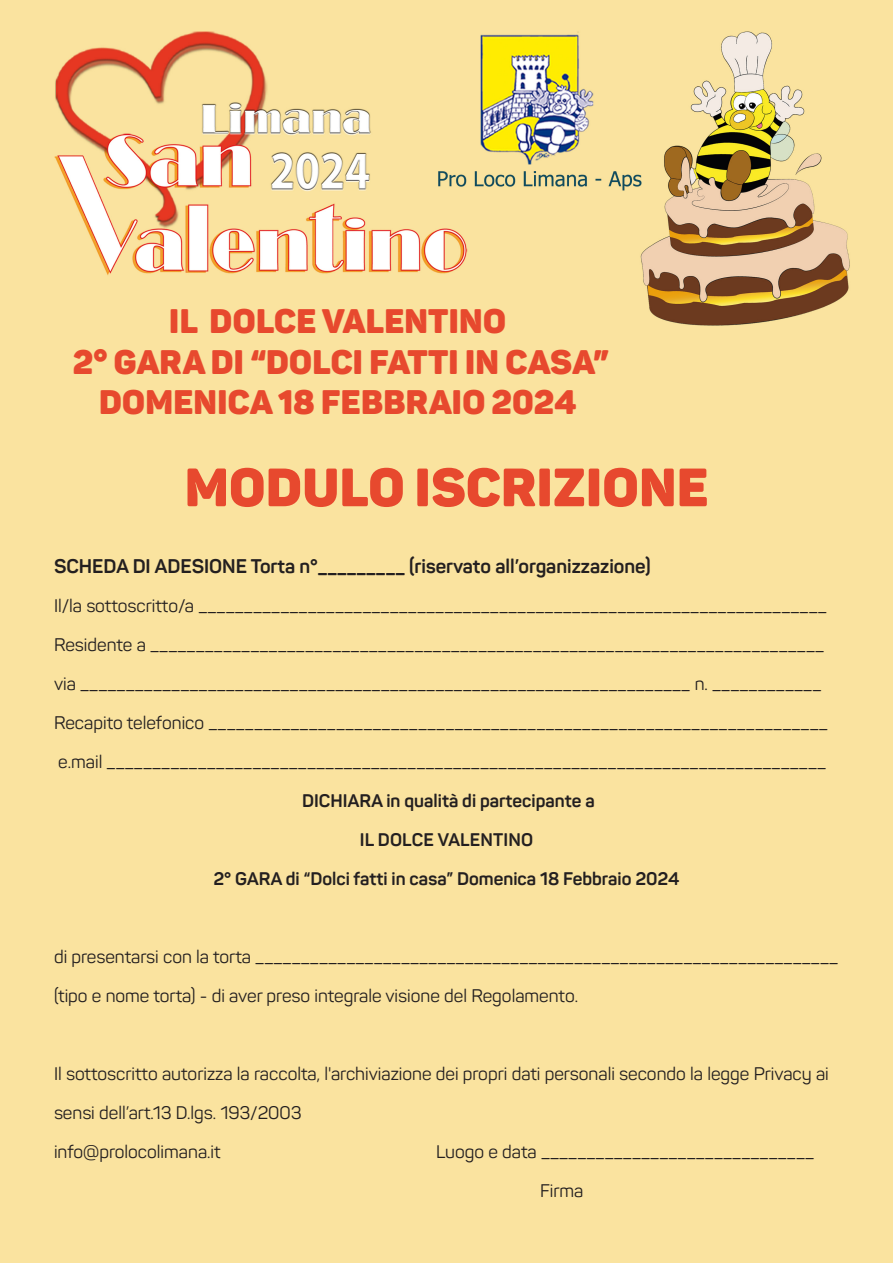
<style>
.page{position:relative;width:893px;height:1263px;background:#fff}
.page>*{position:absolute;margin:0;border:0;box-sizing:border-box;transform-origin:0 0}
.t1{font:900 53.1px "Panton";letter-spacing:.01em;color:#e7492e}
.t2{font:900 33.6px "Panton";letter-spacing:.01em;color:#e7492e}
.t3{font:700 19.5px "Panton";color:#231f20}
.t4{font:18px/39px "Panton";color:#231f20}
.t5{font:700 18px "Panton";color:#231f20}
</style>
<div class="page">
<img style="left:0;top:0;width:893px;height:1263px">
<p class="t2" style="left:169px;top:299px;width:338px">IL DOLCE VALENTINO</p>
<p class="t2" style="left:73px;top:340px;width:537px">2° GARA DI “DOLCI FATTI IN CASA”</p>
<p class="t2" style="left:99px;top:381px;width:479px">DOMENICA 18 FEBBRAIO 2024</p>
<p class="t1" style="left:185px;top:454px;width:525px">MODULO ISCRIZIONE</p>
<p class="t3" style="left:54px;top:554px;width:598px">SCHEDA DI ADESIONE Torta n°_________ (riservato all’organizzazione)</p>
<p class="t4" style="left:54px;top:586px;width:774px">Il/la sottoscritto/a _____________________________________________________________________</p>
<p class="t4" style="left:54px;top:625px;width:772px">Residente a __________________________________________________________________________</p>
<p class="t4" style="left:54px;top:664px;width:769px">via ___________________________________________________________________ n. ____________</p>
<p class="t4" style="left:54px;top:703px;width:775px">Recapito telefonico ____________________________________________________________________</p>
<p class="t4" style="left:58px;top:742px;width:769px">e.mail _______________________________________________________________________________</p>
<p class="t5" style="left:302px;top:789px;width:294px">DICHIARA in qualità di partecipante a</p>
<p class="t5" style="left:360px;top:828px;width:175px">IL DOLCE VALENTINO</p>
<p class="t5" style="left:213px;top:867px;width:468px">2° GARA di “Dolci fatti in casa” Domenica 18 Febbraio 2024</p>
<p class="t4" style="left:54px;top:937px;width:786px">di presentarsi con la torta ________________________________________________________________ (tipo e nome torta) - di aver preso integrale visione del Regolamento.</p>
<p class="t4" style="left:54px;top:1054px;width:776px">Il sottoscritto autorizza la raccolta, l'archiviazione dei propri dati personali secondo la legge Privacy ai sensi dell’art.13 D.lgs. 193/2003</p>
<p class="t4" style="left:54px;top:1132px;width:168px">info@prolocolimana.it</p>
<p class="t4" style="left:436px;top:1132px;width:379px">Luogo e data ______________________________</p>
<p class="t4" style="left:540px;top:1171px;width:45px">Firma</p>
</div>
